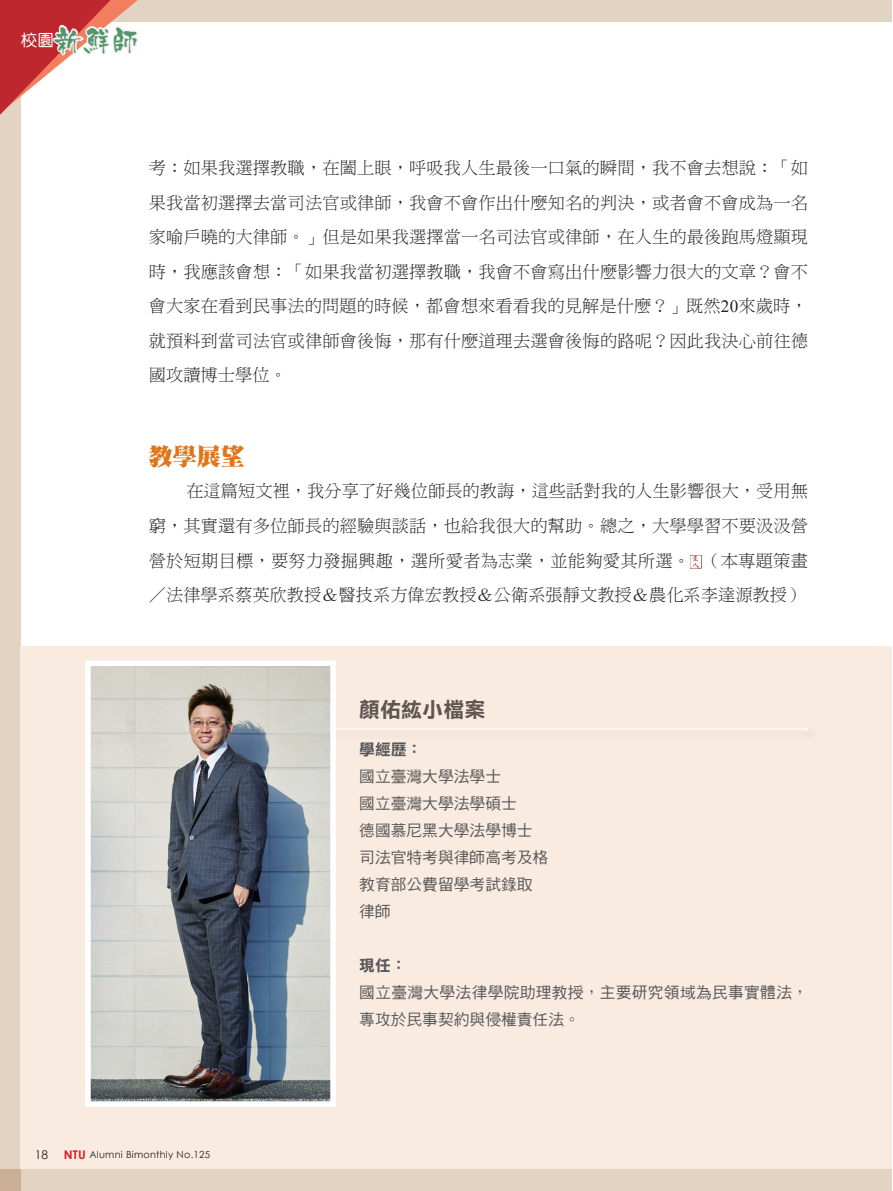
<style>
.page{position:relative;width:893px;height:1191px;background:#fff}
.page>*{position:absolute;margin:0;border:0;box-sizing:border-box;transform-origin:0 0}
.t1{font:28.5px "Kyo Madoka";color:#54956e}
.達爾文中標{font:24px "DF Ming Std W14";color:#de761b}
.內文-小小標{font:21px "DF Li Hei Std W7";color:#5f5552}
.內文11_5{font:17.25px/34.5px "DF Ming Std W3";letter-spacing:.005em;color:#231f20;text-align:justify}
.作者簡介{font:15.75px "DF Hei Std W5";color:#57585a}
.作者簡介-2{font:15.75px/27px "DF Hei Std W5";letter-spacing:.02em;color:#57585a}
.作者簡介-3{font:15.75px "DF Li Hei Std W7";color:#57585a}
.t2{font:12px "Century Gothic";color:#231f20}
.t3{font:9.75px "Century Gothic";letter-spacing:.025em;color:#231f20}
.s1{font-family:"Times New Roman"}
.s2{font-family:"MS Mincho"}
.s3{font-weight:700;font-size:12px;color:#d1232a}
</style>
<div class="page">
<div style="left:0;top:0;width:892px;height:22px;background:#e3d3c3"></div>
<div style="left:0;top:1169px;width:892px;height:22px;background:#e3d3c3"></div>
<div style="left:0;top:0;width:21px;height:1191px;background:#e3d3c3"></div>
<svg style="left:0;top:0;width:138px;height:115px"></svg>
<img style="left:690px;top:555px;width:12px;height:14px">
<div style="left:21px;top:646px;width:871px;height:523px;background:#faebe0"></div>
<div style="left:281px;top:725px;width:538px;height:16px;background:#231f20;opacity:.3"></div>
<hr style="left:283px;top:728px;width:523px;height:1px;background:#fff">
<img style="left:92px;top:667px;width:237px;height:433px">
<div style="left:85px;top:660px;width:251px;height:447px;border:6px solid #fff"></div>
<h1 class="t1" style="left:21px;top:26px;width:120px"><sup>校園</sup>新鮮師</h1>
<p class="內文11_5" style="left:149px;top:151px;width:661px">考：如果我選擇教職，在闔上眼，呼吸我人生最後一口氣的瞬間，我不會去想說：「如果我當初選擇去當司法官或律師，我會不會作出什麼知名的判決，或者會不會成為一名家喻戶曉的大律師。」但是如果我選擇當一名司法官或律師，在人生的最後跑馬燈顯現時，我應該會想：「如果我當初選擇教職，我會不會寫出什麼影響力很大的文章？會不會大家在看到民事法的問題的時候，都會想來看看我的見解是什麼？」既然<span class="s1">20</span>來歲時，就預料到當司法官或律師會後悔，那有什麼道理去選會後悔的路呢？因此我決心前往德國攻讀博士學位。</p>
<p class="達爾文中標" style="left:149px;top:443px;width:97px">教學展望</p>
<p class="內文11_5" style="left:149px;top:474px;width:661px;text-indent:38px">在這篇短文裡，我分享了好幾位師長的教誨，這些話對我的人生影響很大，受用無窮，其實還有多位師長的經驗與談話，也給我很大的幫助。總之，大學學習不要汲汲營營於短期目標，要努力發掘興趣，選所愛者為志業，並能夠愛其所選。 （本專題策畫／法律學系蔡英欣教授<span class="s2">＆</span>醫技系方偉宏教授<span class="s2">＆</span>公衛系張靜文教授<span class="s2">＆</span>農化系李達源教授）</p>
<p class="內文-小小標" style="left:359px;top:698px;width:127px">顏佑紘小檔案</p>
<p class="作者簡介-3" style="left:359px;top:741px;width:64px">學經歷：</p>
<p class="作者簡介" style="left:359px;top:768px;width:143px">國立臺灣大學法學士</p>
<p class="作者簡介" style="left:359px;top:795px;width:159px">國立臺灣大學法學碩士</p>
<p class="作者簡介" style="left:359px;top:822px;width:175px">德國慕尼黑大學法學博士</p>
<p class="作者簡介" style="left:359px;top:849px;width:190px">司法官特考與律師高考及格</p>
<p class="作者簡介" style="left:359px;top:876px;width:175px">教育部公費留學考試錄取</p>
<p class="作者簡介" style="left:359px;top:903px;width:33px">律師</p>
<p class="作者簡介-3" style="left:359px;top:957px;width:49px">現任：</p>
<p class="作者簡介-2" style="left:359px;top:979px;width:450px">國立臺灣大學法律學院助理教授，主要研究領域為民事實體法，專攻於民事契約與侵權責任法。</p>
<p class="t2" style="left:35px;top:1146px;width:15px">18</p>
<p class="t3" style="left:64px;top:1147px;width:148px"><span class="s3">NTU</span> Alumni Bimonthly No.125</p>
</div>
